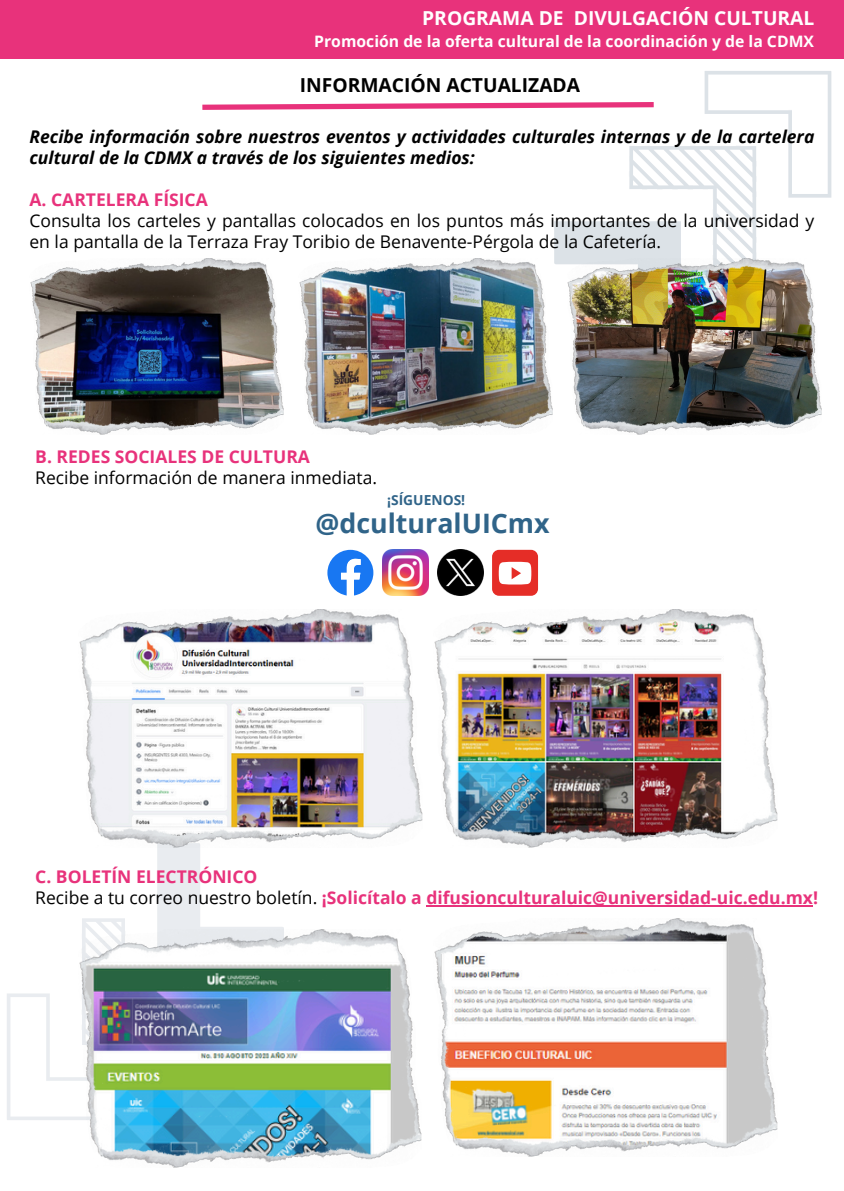
<style>
.page{position:relative;width:844px;height:1191px;background:#fff}
.page>*{position:absolute;margin:0;border:0;box-sizing:border-box;transform-origin:0 0}
.t1{font:700 26.78px "Open Sans";color:#306489}
.t2{font:700 19.25px "Open Sans";color:#fff}
.t3{font:700 19.25px "Open Sans";color:#000}
.t4{font:17.5px/21px "Open Sans";color:#000}
.t5{font:700 17.5px/21px "Open Sans";color:#e8327b}
.t6{font:italic 700 17.5px/21px "Open Sans";color:#000}
.t7{font:700 15.75px "Open Sans";color:#fff}
.t8{font:700 13.83px "Open Sans";color:#306489}
.s1{font-weight:400;color:#000}
</style>
<div class="page">
<svg style="left:532px;top:58px;width:311px;height:207px"></svg>
<svg style="left:7px;top:847px;width:277px;height:321px"></svg>
<hr style="left:426px;top:905px;width:386px;height:2px;background:#e8327b">
<div style="left:0;top:0;width:843px;height:58px;background:#e8327b"></div>
<svg style="left:327px;top:550px;width:46px;height:46px"></svg>
<img style="left:382px;top:550px;width:46px;height:46px">
<img style="left:437px;top:550px;width:46px;height:46px">
<div style="left:492px;top:550px;width:46px;height:46px;background:#e52d27;border-radius:7px"></div>
<svg style="left:498px;top:562px;width:33px;height:22px"></svg>
<img style="left:30px;top:258px;width:254px;height:176px">
<svg style="left:202px;top:99px;width:456px;height:14px"></svg>
<img style="left:299px;top:258px;width:253px;height:176px">
<img style="left:567px;top:258px;width:254px;height:176px">
<img style="left:79px;top:609px;width:343px;height:238px">
<img style="left:434px;top:609px;width:343px;height:238px">
<img style="left:78px;top:929px;width:344px;height:238px">
<img style="left:434px;top:918px;width:343px;height:238px">
<p class="t2" style="left:422px;top:4px;width:393px">PROGRAMA DE DIVULGACIÓN CULTURAL</p>
<p class="t7" style="left:314px;top:31px;width:501px">Promoción de la oferta cultural de la coordinación y de la CDMX</p>
<p class="t3" style="left:300px;top:71px;width:282px">INFORMACIÓN ACTUALIZADA</p>
<p class="t6" style="left:29px;top:125px;width:786px">Recibe información sobre nuestros eventos y actividades culturales internas y de la cartelera cultural de la CDMX a través de los siguientes medios:</p>
<p class="t5" style="left:29px;top:188px;width:180px">A. CARTELERA FÍSICA</p>
<p class="t4" style="left:29px;top:209px;width:786px">Consulta los carteles y pantallas colocados en los puntos más importantes de la universidad y en la pantalla de la Terraza Fray Toribio de Benavente-Pérgola de la Cafetería.</p>
<p class="t5" style="left:35px;top:446px;width:276px">B. REDES SOCIALES DE CULTURA</p>
<p class="t4" style="left:35px;top:467px;width:343px">Recibe información de manera inmediata.</p>
<h2 class="t8" style="left:387px;top:490px;width:80px">¡SÍGUENOS!</h2>
<p class="t1" style="left:315px;top:505px;width:236px">@dculturalUICmx</p>
<p class="t5" style="left:35px;top:866px;width:784px">C. BOLETÍN ELECTRÓNICO<br><span class="s1">Recibe a tu correo nuestro boletín.</span> ¡Solicítalo a difusionculturaluic@universidad-uic.edu.mx!</p>
</div>
